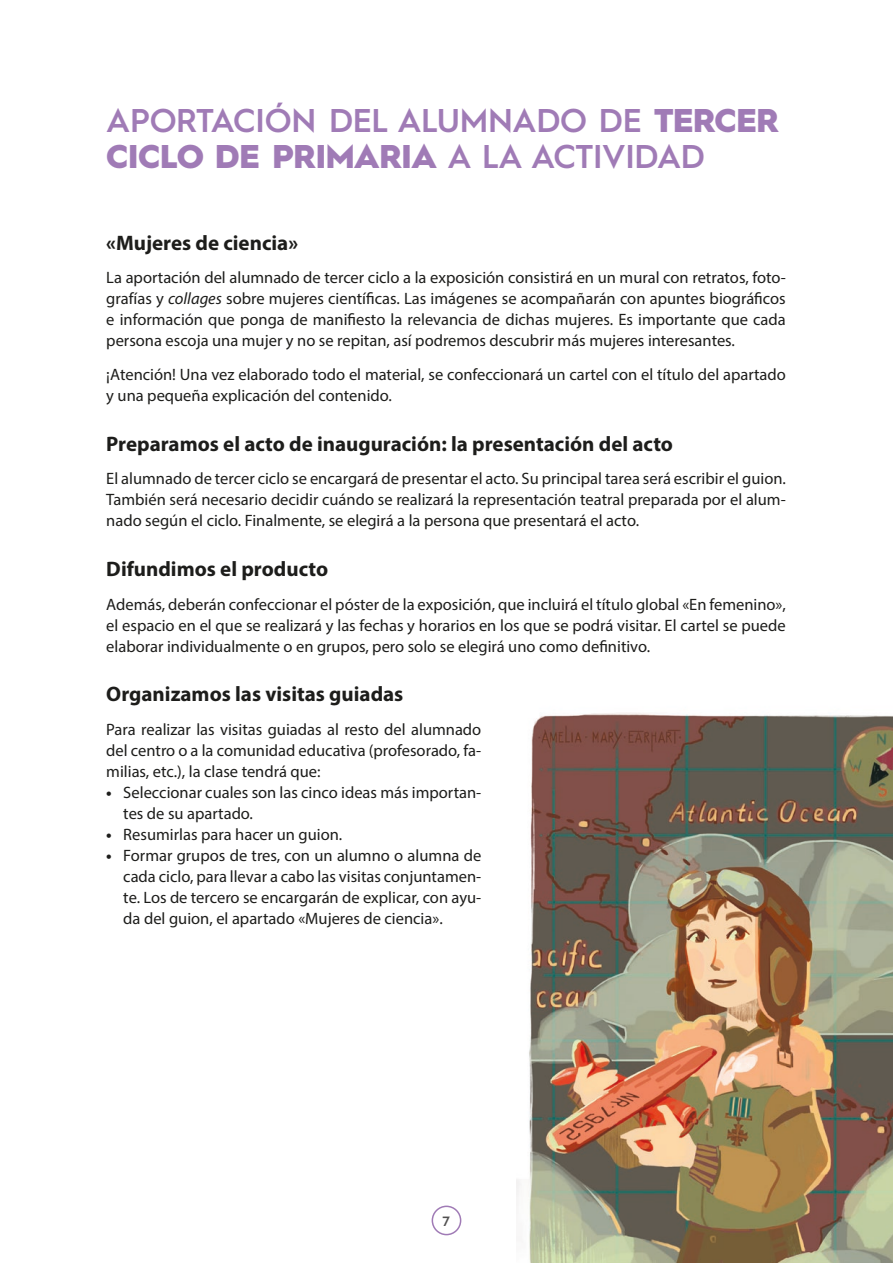
<style>
.page{position:relative;width:893px;height:1263px;background:#fff}
.page>*{position:absolute;margin:0;border:0;box-sizing:border-box;transform-origin:0 0}
.Títol_1{font:600 33px/36px "Hurme Geometric Sans 1";letter-spacing:-.01em;color:#a07bb6}
.Títol_2{font:700 21px "Myriad Pro";color:#1d1d1b}
.Text{font:16.5px/21px "Myriad Pro";color:#1d1d1b;text-align:justify}
.t1{font:600 13.5px "Hurme Geometric Sans 1";color:#515050}
.s1{font-weight:900}
.s2{font-style:italic}
.s3{font-weight:700}
</style>
<div class="page">
<img style="left:517px;top:712px;width:376px;height:551px">
<div style="left:432px;top:1205px;width:29px;height:30px;border:2px solid #a07bb6;border-radius:50%"></div>
<p class="Títol_1" style="left:106px;top:100px;width:674px">APORTACIÓN DEL ALUMNADO DE <span class="s1">TERCER<br>CICLO DE PRIMARIA</span> A LA ACTIVIDAD</p>
<p class="Títol_2" style="left:106px;top:229px;width:193px">«Mujeres de ciencia»</p>
<p class="Text" style="left:106px;top:267px;width:681px">La aportación del alumnado de tercer ciclo a la exposición consistirá en un mural con retratos, foto&shy;grafías y <span class="s2">collages</span> sobre mujeres científicas. Las imágenes se acompañarán con apuntes biográficos e información que ponga de manifiesto la relevancia de dichas mujeres. Es importante que cada persona escoja una mujer y no se repitan, así podremos descubrir más mujeres interesantes.</p>
<p class="Text" style="left:106px;top:364px;width:681px">¡Atención! Una vez elaborado todo el material, se confeccionará un cartel con el título del apartado y una pequeña explicación del contenido.</p>
<p class="Títol_2" style="left:106px;top:430px;width:568px">Preparamos el acto de inauguración: la presentación del acto</p>
<p class="Text" style="left:106px;top:468px;width:681px">El alumnado de tercer ciclo se encargará de presentar el acto. Su principal tarea será escribir el guion.<br>También será necesario decidir cuándo se realizará la representación teatral preparada por el alum&shy;nado según el ciclo. Finalmente, se elegirá a la persona que presentará el acto.</p>
<p class="Títol_2" style="left:106px;top:555px;width:223px">Difundimos el producto</p>
<p class="Text" style="left:106px;top:593px;width:681px">Además, deberán confeccionar el póster de la exposición, que incluirá el título global «En femenino», el espacio en el que se realizará y las fechas y horarios en los que se podrá visitar. El cartel se puede elaborar individualmente o en grupos, pero solo se elegirá uno como definitivo.</p>
<p class="Títol_2" style="left:106px;top:680px;width:299px">Organizamos las visitas guiadas</p>
<p class="Text" style="left:106px;top:719px;width:377px">Para realizar las visitas guiadas al resto del alumnado del centro o a la comunidad educativa (profesorado, fa&shy;milias, etc.), la clase tendrá que:</p>
<p class="Text" style="left:123px;top:782px;width:359px;text-indent:-17px"><span class="s3">•</span> Seleccionar cuales son las cinco ideas más importan&shy;tes de su apartado.</p>
<p class="Text" style="left:106px;top:824px;width:238px"><span class="s3">•</span> Resumirlas para hacer un guion.</p>
<p class="Text" style="left:123px;top:845px;width:359px;text-indent:-17px"><span class="s3">•</span> Formar grupos de tres, con un alumno o alumna de cada ciclo, para llevar a cabo las visitas conjuntamen&shy;te. Los de tercero se encargarán de explicar, con ayu&shy;da del guion, el apartado «Mujeres de ciencia».</p>
<p class="t1" style="left:442px;top:1211px;width:9px">7</p>
</div>
